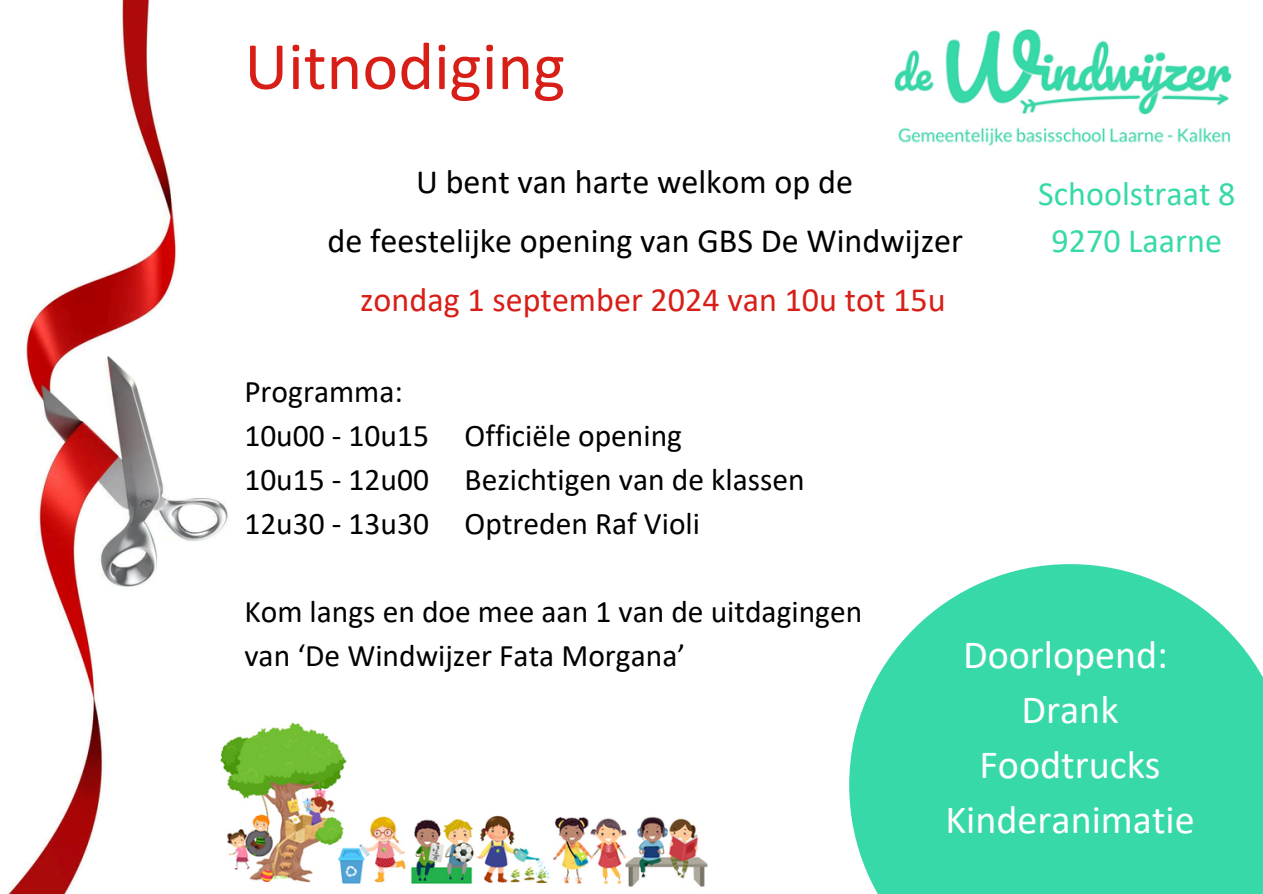
<style>
.page{position:relative;width:1263px;height:894px;background:#fff}
.page>*{position:absolute;margin:0;border:0;box-sizing:border-box;transform-origin:0 0}
.t1{font:68.1px "Calibri";color:#d71f18}
.t2{font:40.05px/55.2px "Calibri";color:#fff;text-align:center}
.t3{font:34.05px "Calibri";color:#000}
.t4{font:34.05px "Calibri";color:#d71f18}
.t5{font:34.05px "Calibri";color:#38d9a9}
.t6{font:31.5px "Calibri";color:#000}
</style>
<div class="page">
<img style="left:9px;top:0;width:219px;height:893px">
<img style="left:894px;top:29px;width:338px;height:117px">
<img style="left:210px;top:696px;width:498px;height:197px">
<svg style="left:849px;top:564px;width:414px;height:329px;background:#52deb4"></svg>
<p class="t1" style="left:244px;top:38px;width:322px">Uitnodiging</p>
<p class="t3" style="left:416px;top:167px;width:438px">U bent van harte welkom op de</p>
<p class="t3" style="left:327px;top:226px;width:637px">de feestelijke opening van GBS De Windwijzer</p>
<p class="t4" style="left:360px;top:285px;width:587px">zondag 1 september 2024 van 10u tot 15u</p>
<p class="t6" style="left:244px;top:378px;width:160px">Programma:</p>
<p class="t6" style="left:244px;top:422px;width:439px">10u00 - 10u15 Officiële opening</p>
<p class="t6" style="left:244px;top:466px;width:562px">10u15 - 12u00 Bezichtigen van de klassen</p>
<p class="t6" style="left:244px;top:510px;width:457px">12u30 - 13u30 Optreden Raf Violi</p>
<p class="t5" style="left:1038px;top:180px;width:199px">Schoolstraat 8</p>
<p class="t5" style="left:1051px;top:226px;width:172px">9270 Laarne</p>
<h2 class="t6" style="left:244px;top:598px;width:619px">Kom langs en doe mee aan 1 van de uitdagingen</h2>
<p class="t6" style="left:244px;top:641px;width:442px">van ‘De Windwijzer Fata Morgana’</p>
<p class="t2" style="left:945px;top:629px;width:251px">Doorlopend:<br>Drank<br>Foodtrucks<br>Kinderanimatie</p>
</div>
